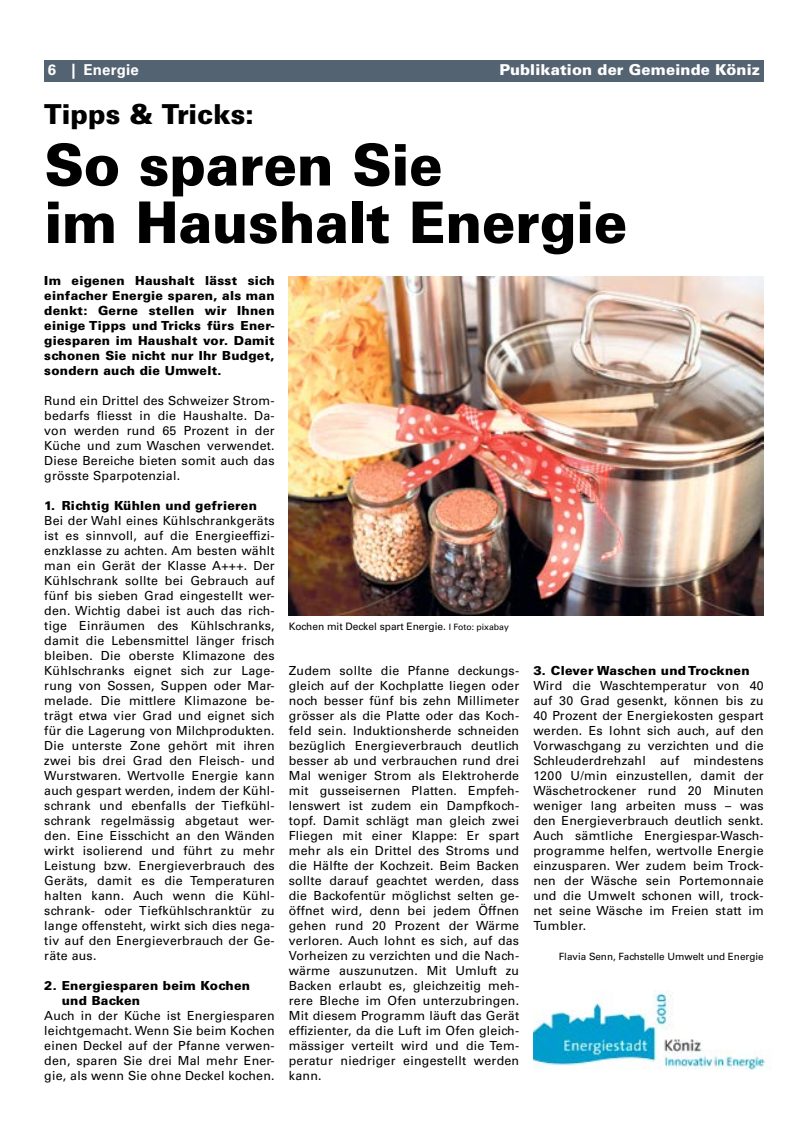
<style>
.page{position:relative;width:808px;height:1134px;background:#fff}
.page>*{position:absolute;margin:0;border:0;box-sizing:border-box;transform-origin:0 0}
.t1{font:900 57.5px/57.5px "Univers LT Std";letter-spacing:-.01em;color:#000;scale:.96 1}
.t2{font:900 27.5px "Univers LT Std";letter-spacing:-.005em;color:#000;scale:.96 1}
.t3{font:900 15px "Univers LT Std";letter-spacing:.01em;color:#fff}
.t4{font:700 15px "Univers LT Std";letter-spacing:.015em;color:#fff}
.t5{font:12.5px/15px "Univers LT Std";letter-spacing:.02em;color:#000;text-align:justify}
.t6{font:900 12.5px/15px "Univers LT Std";letter-spacing:.02em;color:#000;text-align:justify}
.t7{font:10.25px "Univers LT Std";color:#000}
.t8{font:10px "Univers LT Std";color:#000}
.s1{font-size:8.75px}
</style>
<div class="page">
<div style="left:44px;top:60px;width:720px;height:21px;background:#546371"></div>
<img style="left:533px;top:990px;width:233px;height:80px">
<img style="left:289px;top:276px;width:475px;height:339px">
<p class="t4" style="left:48px;top:61px;width:93px">6 | Energie</p>
<p class="t3" style="left:499px;top:60px;width:262px">Publikation der Gemeinde Köniz</p>
<h2 class="t2" style="left:44px;top:97px;width:220px">Tipps &amp; Tricks:</h2>
<h1 class="t1" style="left:44px;top:136px;width:609px">So sparen Sie<br>im Haushalt Energie</h1>
<p class="t6" style="left:44px;top:273px;width:232px">Im eigenen Haushalt lässt sich einfacher Energie sparen, als man denkt: Gerne stellen wir Ihnen einige Tipps und Tricks fürs Ener&shy;giesparen im Haushalt vor. Damit schonen Sie nicht nur Ihr Budget, sondern auch die Umwelt.</p>
<p class="t5" style="left:44px;top:393px;width:232px">Rund ein Drittel des Schweizer Strom&shy;bedarfs fliesst in die Haushalte. Da&shy;von werden rund 65 Prozent in der Küche und zum Waschen verwendet.<br>Diese Bereiche bieten somit auch das grösste Sparpotenzial.</p>
<p class="t6" style="left:44px;top:498px;width:214px">1. Richtig Kühlen und gefrieren</p>
<p class="t5" style="left:44px;top:513px;width:232px">Bei der Wahl eines Kühlschrankgeräts ist es sinnvoll, auf die Energieeffizi&shy;enzklasse zu achten. Am besten wählt man ein Gerät der Klasse A+++. Der Kühlschrank sollte bei Gebrauch auf fünf bis sieben Grad eingestellt wer&shy;den. Wichtig dabei ist auch das rich&shy;tige Einräumen des Kühlschranks, damit die Lebensmittel länger frisch bleiben. Die oberste Klimazone des Kühlschranks eignet sich zur Lage&shy;rung von Sossen, Suppen oder Mar&shy;melade. Die mittlere Klimazone be&shy;trägt etwa vier Grad und eignet sich für die Lagerung von Milchprodukten.<br>Die unterste Zone gehört mit ihren zwei bis drei Grad den Fleisch- und Wurstwaren. Wertvolle Energie kann auch gespart werden, indem der Kühl&shy;schrank und ebenfalls der Tiefkühl&shy;schrank regelmässig abgetaut wer&shy;den. Eine Eisschicht an den Wänden wirkt isolierend und führt zu mehr Leistung bzw. Energieverbrauch des Geräts, damit es die Temperaturen halten kann. Auch wenn die Kühl&shy;schrank- oder Tiefkühlschranktür zu lange offensteht, wirkt sich dies nega&shy;tiv auf den Energieverbrauch der Ge&shy;räte aus.</p>
<p class="t6" style="left:62px;top:978px;width:190px;text-indent:-17px">2. Energiesparen beim Kochen und Backen</p>
<p class="t5" style="left:44px;top:1008px;width:232px">Auch in der Küche ist Energiesparen leichtgemacht. Wenn Sie beim Kochen einen Deckel auf der Pfanne verwen&shy;den, sparen Sie drei Mal mehr Ener&shy;gie, als wenn Sie ohne Deckel kochen.</p>
<p class="t7" style="left:289px;top:620px;width:221px">Kochen mit Deckel spart Energie. <span class="s1">I Foto: pixabay</span></p>
<p class="t5" style="left:289px;top:663px;width:232px">Zudem sollte die Pfanne deckungs&shy;gleich auf der Kochplatte liegen oder noch besser fünf bis zehn Millimeter grösser als die Platte oder das Koch&shy;feld sein. Induktionsherde schneiden bezüglich Energieverbrauch deutlich besser ab und verbrauchen rund drei Mal weniger Strom als Elektroherde mit gusseisernen Platten. Empfeh&shy;lenswert ist zudem ein Dampfkoch&shy;topf. Damit schlägt man gleich zwei Fliegen mit einer Klappe: Er spart mehr als ein Drittel des Stroms und die Hälfte der Kochzeit. Beim Backen sollte darauf geachtet werden, dass die Backofentür möglichst selten ge&shy;öffnet wird, denn bei jedem Öffnen gehen rund 20 Prozent der Wärme verloren. Auch lohnt es sich, auf das Vorheizen zu verzichten und die Nach&shy;wärme auszunutzen. Mit Umluft zu Backen erlaubt es, gleichzeitig meh&shy;rere Bleche im Ofen unterzubringen.<br>Mit diesem Programm läuft das Gerät effizienter, da die Luft im Ofen gleich&shy;mässiger verteilt wird und die Tem&shy;peratur niedriger eingestellt werden kann.</p>
<p class="t6" style="left:533px;top:663px;width:218px">3. Clever Waschen und Trocknen</p>
<p class="t5" style="left:533px;top:678px;width:232px">Wird die Waschtemperatur von 40 auf 30 Grad gesenkt, können bis zu 40 Prozent der Energiekosten gespart werden. Es lohnt sich auch, auf den Vorwaschgang zu verzichten und die Schleuderdrehzahl auf mindestens 1200 U/min einzustellen, damit der Wäschetrockener rund 20 Minuten weniger lang arbeiten muss – was den Energieverbrauch deutlich senkt.<br>Auch sämtliche Energiespar-Wasch&shy;programme helfen, wertvolle Energie einzusparen. Wer zudem beim Trock&shy;nen der Wäsche sein Portemonnaie und die Umwelt schonen will, trock&shy;net seine Wäsche im Freien statt im Tumbler.</p>
<p class="t8" style="left:559px;top:951px;width:206px">Flavia Senn, Fachstelle Umwelt und Energie</p>
</div>
